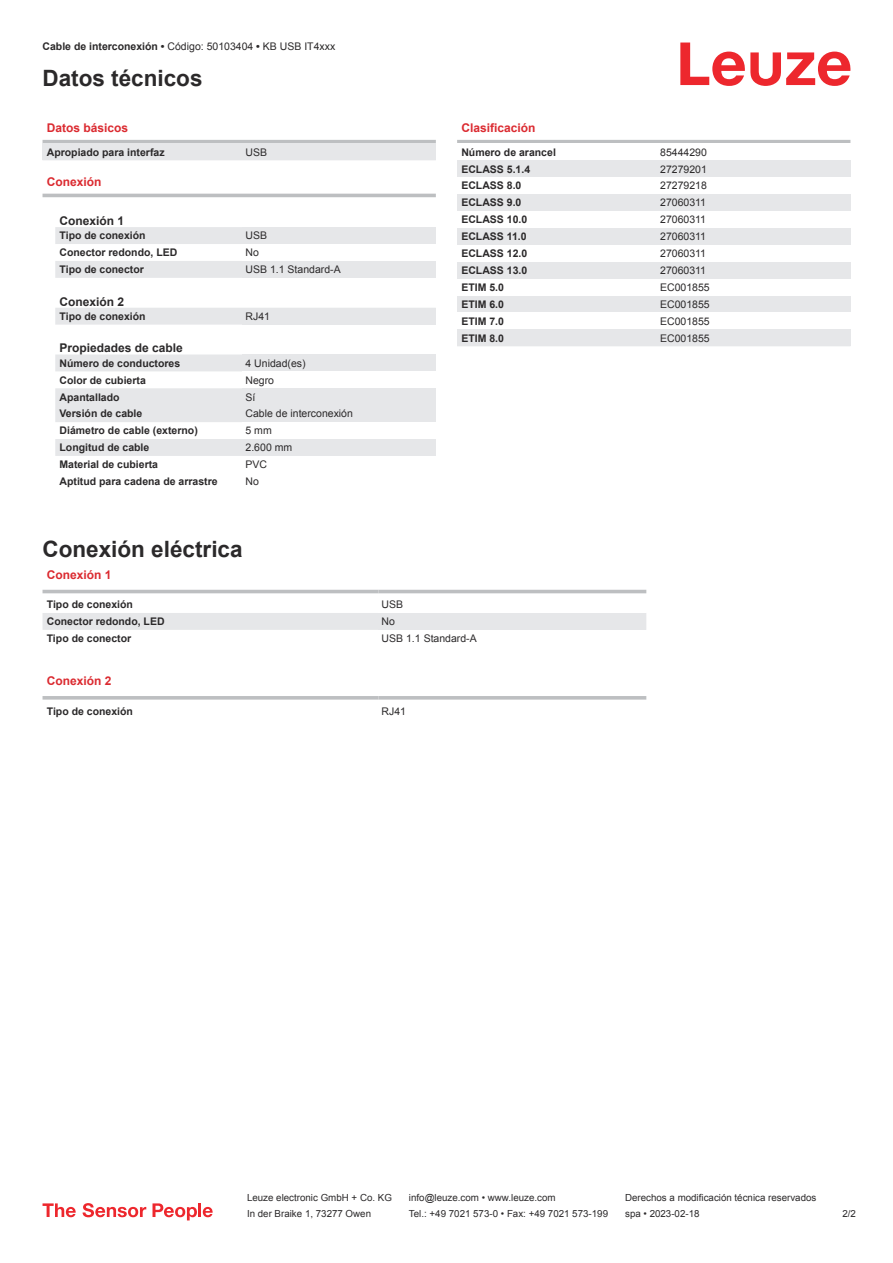
<style>
.page{position:relative;width:893px;height:1263px;background:#fff}
.page>*{position:absolute;margin:0;border:0;box-sizing:border-box;transform-origin:0 0}
.t1{font:700 22.5px "Arial";color:#2b292a}
.t2{font:700 12px "Arial";color:#db2a30}
.t3{font:700 12px "Arial";color:#2b292a}
.t4{font:700 10.5px "Arial";color:#2b292a}
.t5{font:10.5px "Arial";color:#2b292a}
.t6{font:9.75px "Arial";color:#2b292a}
.s1{font-weight:700}
</style>
<div class="page">
<svg style="left:680px;top:43px;width:170px;height:43px"></svg>
<svg style="left:43px;top:197px;width:393px;height:259px"></svg>
<hr style="left:43px;top:140px;width:393px;height:3px;background:#bdbfc1">
<div style="left:43px;top:143px;width:199px;height:17px;background:#e6e7e9"></div>
<div style="left:242px;top:143px;width:194px;height:17px;background:#e6e7e9"></div>
<hr style="left:43px;top:194px;width:393px;height:3px;background:#bdbfc1">
<div style="left:242px;top:227px;width:194px;height:17px;background:#e6e7e9"></div>
<div style="left:242px;top:244px;width:194px;height:17px;background:#fff"></div>
<div style="left:242px;top:261px;width:194px;height:17px;background:#e6e7e9"></div>
<div style="left:242px;top:308px;width:194px;height:17px;background:#e6e7e9"></div>
<div style="left:242px;top:354px;width:194px;height:17px;background:#e6e7e9"></div>
<div style="left:242px;top:371px;width:194px;height:17px;background:#fff"></div>
<div style="left:242px;top:388px;width:194px;height:17px;background:#e6e7e9"></div>
<div style="left:242px;top:405px;width:194px;height:17px;background:#e6e7e9"></div>
<div style="left:242px;top:422px;width:194px;height:17px;background:#fff"></div>
<div style="left:242px;top:439px;width:194px;height:17px;background:#e6e7e9"></div>
<svg style="left:43px;top:589px;width:603px;height:5px"></svg>
<div style="left:43px;top:613px;width:335px;height:17px;background:#e6e7e9"></div>
<hr style="left:43px;top:590px;width:335px;height:3px;background:#bdbfc1">
<hr style="left:378px;top:590px;width:268px;height:3px;background:#bdbfc1">
<div style="left:378px;top:613px;width:268px;height:17px;background:#e6e7e9"></div>
<svg style="left:43px;top:696px;width:335px;height:4px"></svg>
<svg style="left:378px;top:696px;width:268px;height:4px"></svg>
<hr style="left:457px;top:140px;width:393px;height:3px;background:#bdbfc1">
<div style="left:457px;top:160px;width:200px;height:17px;background:#e6e7e9"></div>
<div style="left:657px;top:160px;width:193px;height:17px;background:#e6e7e9"></div>
<div style="left:457px;top:194px;width:200px;height:17px;background:#e6e7e9"></div>
<div style="left:657px;top:194px;width:193px;height:17px;background:#e6e7e9"></div>
<div style="left:457px;top:228px;width:200px;height:17px;background:#e6e7e9"></div>
<div style="left:657px;top:228px;width:193px;height:17px;background:#e6e7e9"></div>
<div style="left:457px;top:262px;width:200px;height:17px;background:#e6e7e9"></div>
<div style="left:657px;top:262px;width:193px;height:17px;background:#e6e7e9"></div>
<div style="left:457px;top:296px;width:200px;height:16px;background:#e6e7e9"></div>
<div style="left:657px;top:296px;width:193px;height:16px;background:#e6e7e9"></div>
<div style="left:457px;top:329px;width:200px;height:17px;background:#e6e7e9"></div>
<div style="left:657px;top:329px;width:193px;height:17px;background:#e6e7e9"></div>
<svg style="left:43px;top:1203px;width:33px;height:14px"></svg>
<svg style="left:83px;top:1203px;width:63px;height:14px"></svg>
<svg style="left:153px;top:1203px;width:44px;height:17px"></svg>
<hr style="left:198px;top:1203px;width:3px;height:14px;background:#ed272d">
<svg style="left:203px;top:1207px;width:10px;height:10px"></svg>
<p class="t5" style="left:43px;top:43px;width:294px"><span class="s1">Cable de interconexión •</span> Código: 50103404 <span class="s1">•</span> KB USB IT4xxx</p>
<h1 class="t1" style="left:43px;top:70px;width:162px">Datos técnicos</h1>
<p class="t2" style="left:47px;top:123px;width:83px">Datos básicos</p>
<p class="t4" style="left:47px;top:148px;width:119px">Apropiado para interfaz</p>
<p class="t5" style="left:246px;top:148px;width:23px">USB</p>
<p class="t2" style="left:47px;top:177px;width:56px">Conexión</p>
<p class="t3" style="left:60px;top:216px;width:66px">Conexión 1</p>
<p class="t4" style="left:60px;top:232px;width:88px">Tipo de conexión</p>
<p class="t5" style="left:246px;top:232px;width:23px">USB</p>
<p class="t4" style="left:60px;top:249px;width:119px">Conector redondo, LED</p>
<p class="t5" style="left:246px;top:249px;width:15px">No</p>
<p class="t4" style="left:60px;top:265px;width:86px">Tipo de conector</p>
<p class="t5" style="left:246px;top:265px;width:97px">USB 1.1 Standard-A</p>
<p class="t3" style="left:60px;top:297px;width:66px">Conexión 2</p>
<p class="t4" style="left:60px;top:312px;width:88px">Tipo de conexión</p>
<p class="t5" style="left:246px;top:312px;width:26px">RJ41</p>
<p class="t3" style="left:60px;top:344px;width:125px">Propiedades de cable</p>
<p class="t4" style="left:60px;top:359px;width:122px">Número de conductores</p>
<p class="t5" style="left:246px;top:359px;width:62px">4 Unidad(es)</p>
<p class="t4" style="left:60px;top:376px;width:88px">Color de cubierta</p>
<p class="t5" style="left:246px;top:376px;width:30px">Negro</p>
<p class="t4" style="left:60px;top:393px;width:62px">Apantallado</p>
<p class="t5" style="left:246px;top:393px;width:11px">Sí</p>
<p class="t4" style="left:60px;top:410px;width:84px">Versión de cable</p>
<p class="t5" style="left:246px;top:410px;width:109px">Cable de interconexión</p>
<p class="t4" style="left:60px;top:427px;width:140px">Diámetro de cable (externo)</p>
<p class="t5" style="left:246px;top:427px;width:28px">5 mm</p>
<p class="t4" style="left:60px;top:444px;width:91px">Longitud de cable</p>
<p class="t5" style="left:246px;top:444px;width:48px">2.600 mm</p>
<p class="t4" style="left:60px;top:460px;width:100px">Material de cubierta</p>
<p class="t5" style="left:246px;top:460px;width:23px">PVC</p>
<p class="t4" style="left:60px;top:477px;width:160px">Aptitud para cadena de arrastre</p>
<p class="t5" style="left:246px;top:477px;width:15px">No</p>
<p class="t2" style="left:461px;top:123px;width:76px">Clasificación</p>
<p class="t4" style="left:461px;top:148px;width:96px">Número de arancel</p>
<p class="t5" style="left:660px;top:148px;width:48px">85444290</p>
<p class="t4" style="left:461px;top:165px;width:70px">ECLASS 5.1.4</p>
<p class="t5" style="left:660px;top:165px;width:48px">27279201</p>
<p class="t4" style="left:461px;top:182px;width:62px">ECLASS 8.0</p>
<p class="t5" style="left:660px;top:182px;width:48px">27279218</p>
<p class="t4" style="left:461px;top:199px;width:62px">ECLASS 9.0</p>
<p class="t5" style="left:660px;top:199px;width:47px">27060311</p>
<p class="t4" style="left:461px;top:216px;width:67px">ECLASS 10.0</p>
<p class="t5" style="left:660px;top:216px;width:47px">27060311</p>
<p class="t4" style="left:461px;top:233px;width:67px">ECLASS 11.0</p>
<p class="t5" style="left:660px;top:232px;width:47px">27060311</p>
<p class="t4" style="left:461px;top:249px;width:67px">ECLASS 12.0</p>
<p class="t5" style="left:660px;top:249px;width:47px">27060311</p>
<p class="t4" style="left:461px;top:266px;width:67px">ECLASS 13.0</p>
<p class="t5" style="left:660px;top:266px;width:47px">27060311</p>
<p class="t4" style="left:461px;top:283px;width:44px">ETIM 5.0</p>
<p class="t5" style="left:660px;top:283px;width:51px">EC001855</p>
<p class="t4" style="left:461px;top:300px;width:44px">ETIM 6.0</p>
<p class="t5" style="left:660px;top:300px;width:51px">EC001855</p>
<p class="t4" style="left:461px;top:317px;width:44px">ETIM 7.0</p>
<p class="t5" style="left:660px;top:317px;width:51px">EC001855</p>
<p class="t4" style="left:461px;top:334px;width:44px">ETIM 8.0</p>
<p class="t5" style="left:660px;top:334px;width:51px">EC001855</p>
<h1 class="t1" style="left:43px;top:541px;width:202px">Conexión eléctrica</h1>
<p class="t2" style="left:47px;top:570px;width:66px">Conexión 1</p>
<p class="t4" style="left:47px;top:601px;width:88px">Tipo de conexión</p>
<p class="t5" style="left:382px;top:601px;width:23px">USB</p>
<p class="t4" style="left:47px;top:617px;width:119px">Conector redondo, LED</p>
<p class="t5" style="left:382px;top:617px;width:15px">No</p>
<p class="t4" style="left:47px;top:634px;width:86px">Tipo de conector</p>
<p class="t5" style="left:382px;top:634px;width:97px">USB 1.1 Standard-A</p>
<p class="t2" style="left:47px;top:676px;width:66px">Conexión 2</p>
<p class="t4" style="left:47px;top:707px;width:88px">Tipo de conexión</p>
<p class="t5" style="left:382px;top:707px;width:26px">RJ41</p>
<p class="t6" style="left:247px;top:1194px;width:146px">Leuze electronic GmbH + Co. KG</p>
<p class="t6" style="left:409px;top:1194px;width:148px">info@leuze.com • www.leuze.com</p>
<p class="t6" style="left:625px;top:1194px;width:193px">Derechos a modificación técnica reservados</p>
<p class="t6" style="left:247px;top:1210px;width:126px">In der Braike 1, 73277 Owen</p>
<p class="t6" style="left:409px;top:1210px;width:201px">Tel.: +49 7021 573-0 • Fax: +49 7021 573-199</p>
<p class="t6" style="left:625px;top:1210px;width:76px">spa • 2023-02-18</p>
<p class="t6" style="left:842px;top:1210px;width:15px">2 /2</p>
</div>
